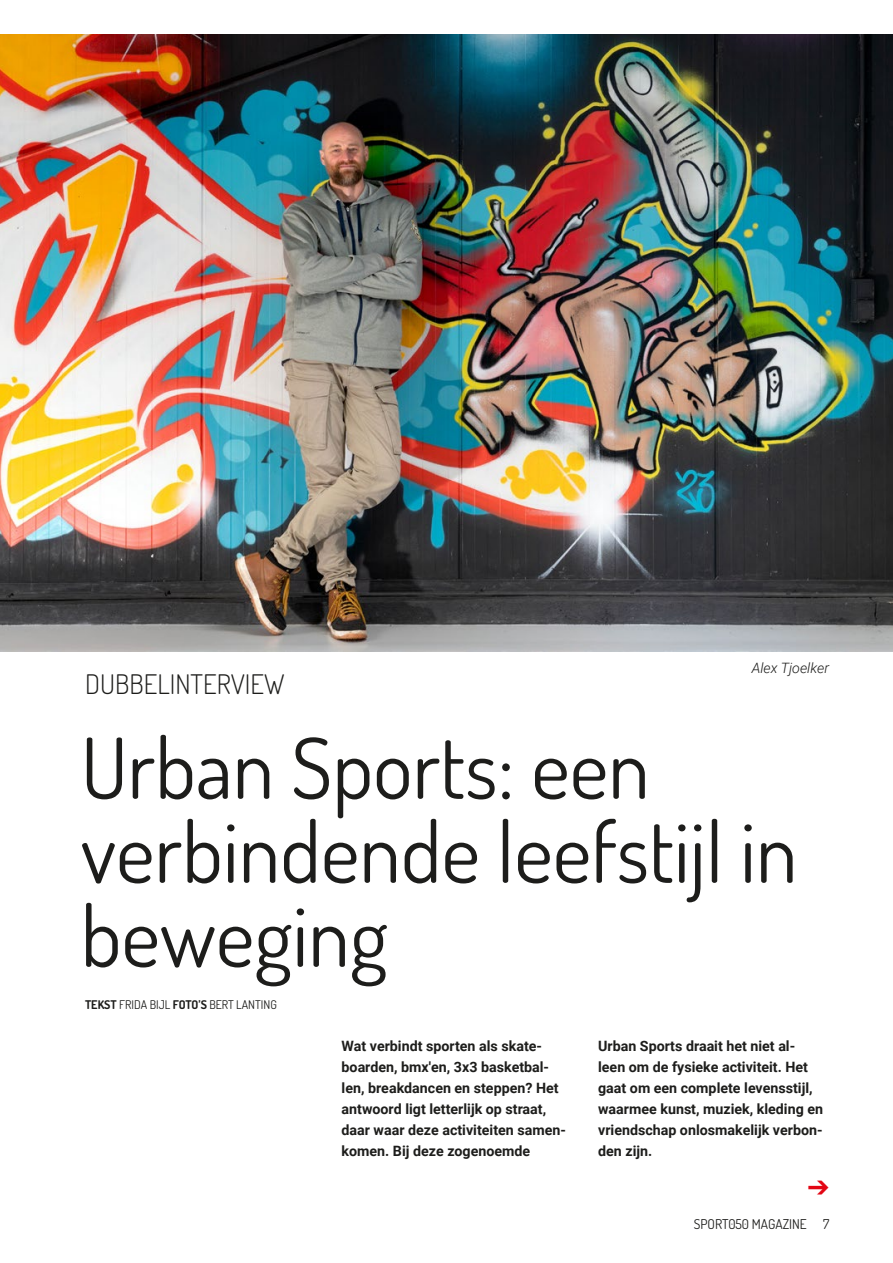
<style>
.page{position:relative;width:893px;height:1263px;background:#fff}
.page>*{position:absolute;margin:0;border:0;box-sizing:border-box;transform-origin:0 0}
.t1{font:84px/84px "Dosis";color:#1d1d1b}
.t2{font:300 27px "Dosis";color:#1d1d1b}
.t3{font:700 14.25px/21px "Roboto";color:#1d1d1b}
.t4{font:italic 300 14.25px "Roboto";color:#1d1d1b}
.t5{font:13.5px "Dosis";color:#1d1d1b}
.t6{font:12px "Dosis";color:#1d1d1b}
.s1{font-weight:700}
</style>
<div class="page">
<img style="left:0;top:34px;width:893px;height:618px">
<h2 class="t2" style="left:85px;top:665px;width:201px">DUBBELINTERVIEW</h2>
<p class="t4" style="left:752px;top:658px;width:79px">Alex Tjoelker</p>
<h1 class="t1" style="left:81px;top:722px;width:718px">Urban Sports: een verbindende leefstijl in beweging</h1>
<p class="t6" style="left:85px;top:996px;width:193px"><span class="s1">TEKST</span> FRIDA BIJL <span class="s1">FOTO’S</span> BERT LANTING</p>
<p class="t3" style="left:598px;top:1035px;width:226px">Urban Sports draait het niet al&shy;leen om de fysieke activiteit. Het gaat om een complete levensstijl, waarmee kunst, muziek, kleding en vriendschap onlosmakelijk verbon&shy;den zijn.</p>
<p class="t3" style="left:342px;top:1035px;width:226px">Wat verbindt sporten als skate&shy;boarden, bmx'en, 3x3 basketbal&shy;len, breakdancen en steppen? Het antwoord ligt letterlijk op straat, daar waar deze activiteiten samen&shy;komen. Bij deze zogenoemde</p>
<p class="t5" style="left:694px;top:1215px;width:137px">SPORT050 MAGAZINE 7</p>
</div>
